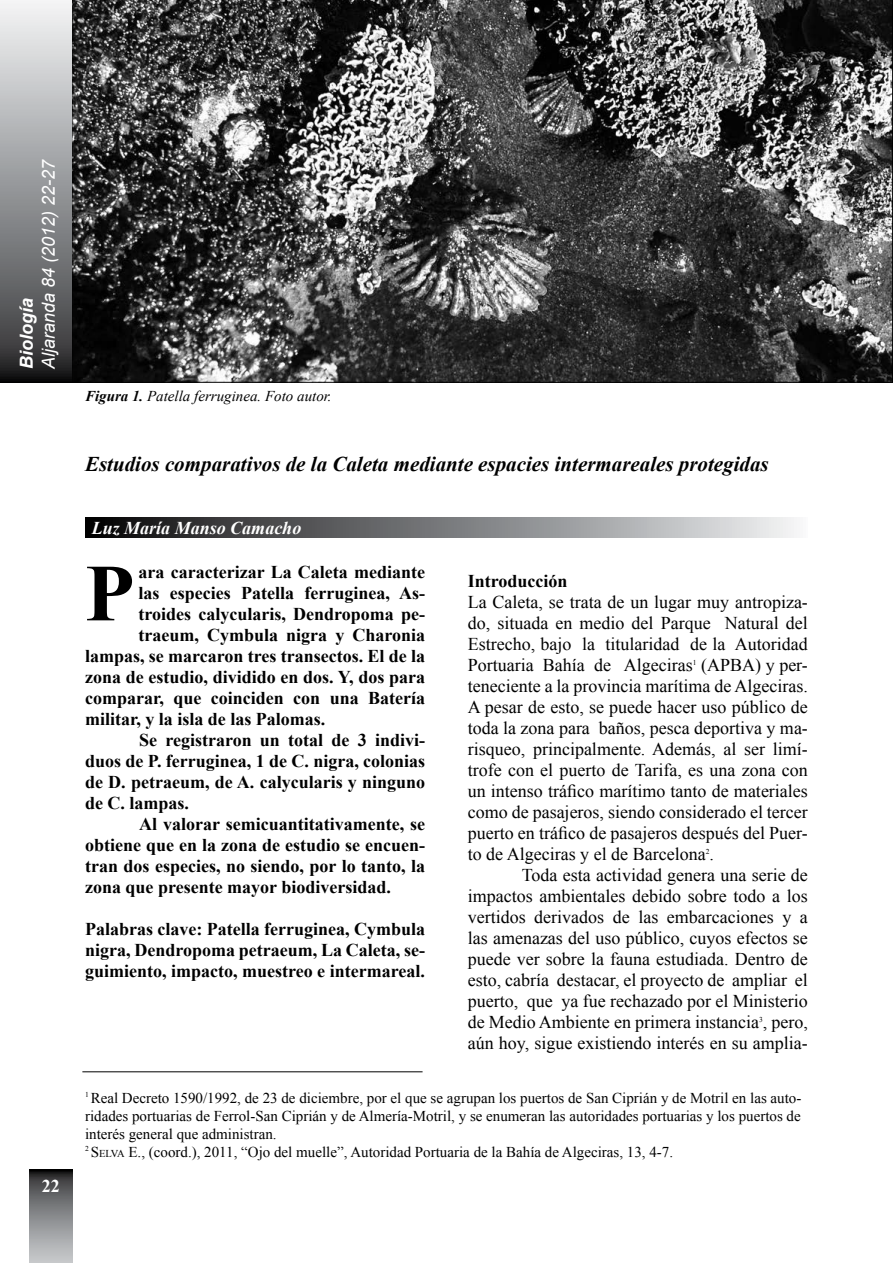
<style>
.page{position:relative;width:893px;height:1263px;background:#fff}
.page>*{position:absolute;margin:0;border:0;box-sizing:border-box;transform-origin:0 0}
.t1{font:700 81px "Times New Roman";color:#000}
.t2{font:italic 700 21px "Times New Roman";color:#000}
.t3{font:18px/21px "Times New Roman";color:#000;text-align:justify}
.t4{font:700 18px/21px "Times New Roman";color:#000;text-align:justify}
.t5{font:italic 18px "Arial";letter-spacing:-.005em;color:#fff}
.t6{font:italic 700 18px "Times New Roman";color:#fff}
.t7{font:italic 700 18px "Arial";color:#fff}
.t8{font:700 18px "Times New Roman";color:#fff}
.t9{font:15px/18px "Times New Roman";color:#000}
.t10{font:italic 15px "Times New Roman";color:#000}
.t11{font:7.5px "Times New Roman";color:#000}
.s1{font-weight:700}
.s2{font-style:inherit}
.s3{font-size:10.5px}
</style>
<div class="page">
<svg style="left:30px;top:1170px;width:42px;height:93px;background:#818385"></svg>
<svg style="left:71px;top:0;width:822px;height:383px;background:#4f4f4f"></svg>
<div style="left:85px;top:517px;width:722px;height:21px;background:linear-gradient(to right,#080809,#eff1f3)"></div>
<hr style="left:82px;top:1071px;width:341px;height:1px;background:#000">
<svg style="left:0;top:1px;width:71px;height:382px;background:#909193"></svg>
<p class="t5" style="left:37px;top:369px;width:211px;rotate:-90deg">Aljaranda 84 (2012) 22-27</p>
<p class="t7" style="left:15px;top:369px;width:73px;rotate:-90deg">Biología</p>
<p class="t8" style="left:42px;top:1174px;width:19px">22</p>
<p class="t10" style="left:85px;top:385px;width:248px"><span class="s1">Figura 1.</span> Patella ferruginea. Foto autor.</p>
<p class="t2" style="left:85px;top:449px;width:685px">Estudios comparativos de la Caleta mediante espacies intermareales protegidas</p>
<p class="t6" style="left:92px;top:515px;width:211px">Luz María Manso Camacho</p>
<h1 class="t1" style="left:85px;top:537px;width:51px">P</h1>
<p class="t4" style="left:468px;top:570px;width:101px">Introducción</p>
<p class="t4" style="left:139px;top:561px;width:288px">ara caracterizar La Caleta mediante</p>
<p class="t4" style="left:139px;top:582px;width:288px">las especies Patella ferruginea, As-</p>
<p class="t4" style="left:139px;top:603px;width:288px">troides calycularis, Dendropoma pe-</p>
<p class="t4" style="left:139px;top:624px;width:288px">traeum, Cymbula nigra y Charonia</p>
<p class="t4" style="left:85px;top:645px;width:342px">lampas, se marcaron tres transectos. El de la</p>
<p class="t4" style="left:85px;top:666px;width:342px">zona de estudio, dividido en dos. Y, dos para</p>
<p class="t4" style="left:85px;top:687px;width:342px">comparar, que coinciden con una Batería</p>
<p class="t4" style="left:85px;top:708px;width:242px">militar, y la isla de las Palomas.</p>
<p class="t4" style="left:139px;top:729px;width:288px">Se registraron un total de 3 indivi-</p>
<p class="t4" style="left:85px;top:750px;width:342px">duos de P. ferruginea, 1 de C. nigra, colonias</p>
<p class="t4" style="left:85px;top:771px;width:342px">de D. petraeum, de A. calycularis y ninguno</p>
<p class="t4" style="left:85px;top:792px;width:106px">de C. lampas.</p>
<p class="t4" style="left:139px;top:813px;width:288px">Al valorar semicuantitativamente, se</p>
<p class="t4" style="left:85px;top:834px;width:342px">obtiene que en la zona de estudio se encuen-</p>
<p class="t4" style="left:85px;top:855px;width:342px">tran dos especies, no siendo, por lo tanto, la</p>
<p class="t4" style="left:85px;top:876px;width:307px">zona que presente mayor biodiversidad.</p>
<p class="t4" style="left:85px;top:918px;width:342px">Palabras clave: Patella ferruginea, Cymbula nigra, Dendropoma petraeum, La Caleta, se&shy;guimiento, impacto, muestreo e intermareal.</p>
<p class="t3" style="left:468px;top:591px;width:342px">La Caleta, se trata de un lugar muy antropiza&shy;do, situada en medio del Parque Natural del Estrecho, bajo la titularidad de la Autoridad Portuaria Bahía de Algeciras</p>
<p class="t3" style="left:468px;top:654px;width:342px;text-indent:233px">(APBA) y per&shy;teneciente a la provincia marítima de Algeciras.<br>A pesar de esto, se puede hacer uso público de toda la zona para baños, pesca deportiva y ma&shy;risqueo, principalmente. Además, al ser limí&shy;trofe con el puerto de Tarifa, es una zona con un intenso tráfico marítimo tanto de materiales como de pasajeros, siendo considerado el tercer puerto en tráfico de pasajeros después del Puer&shy;to de Algeciras y el de Barcelona .</p>
<p class="t11" style="left:693px;top:657px;width:5px">1</p>
<p class="t11" style="left:706px;top:846px;width:5px">2</p>
<p class="t3" style="left:468px;top:864px;width:342px;text-indent:54px">Toda esta actividad genera una serie de impactos ambientales debido sobre todo a los vertidos derivados de las embarcaciones y a las amenazas del uso público, cuyos efectos se puede ver sobre la fauna estudiada. Dentro de esto, cabría destacar, el proyecto de ampliar el puerto, que ya fue rechazado por el Ministerio de Medio Ambiente en primera instancia , pero,</p>
<p class="t11" style="left:759px;top:1014px;width:5px">3</p>
<p class="t3" style="left:468px;top:1032px;width:342px">aún hoy, sigue existiendo interés en su amplia-</p>
<p class="t9" style="left:85px;top:1088px;width:718px"><sup>1</sup> Real Decreto 1590/1992, de 23 de diciembre, por el que se agrupan los puertos de San Ciprián y de Motril en las auto&shy;ridades portuarias de Ferrol-San Ciprián y de Almería-Motril, y se enumeran las autoridades portuarias y los puertos de interés general que administran.<br><sup>2</sup> <span class="s2">S</span> <span class="s3">ELVA</span> <span class="s2">E.</span>, (coord.), 2011, “Ojo del muelle”, Autoridad Portuaria de la Bahía de Algeciras, 13, 4-7.</p>
</div>
